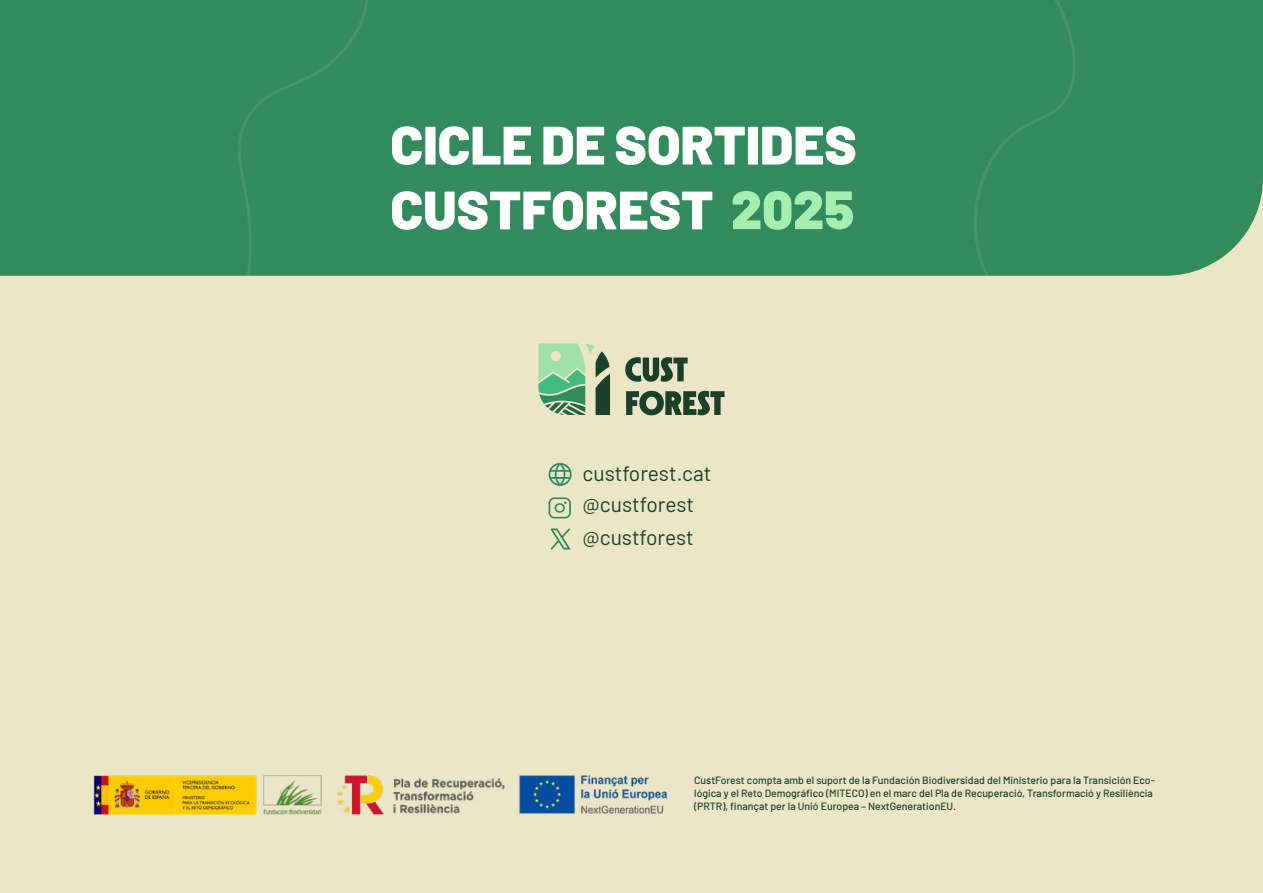
<style>
.page{position:relative;width:1263px;height:893px;background:#ebe6c7}
.page>*{position:absolute;margin:0;border:0;box-sizing:border-box;transform-origin:0 0}
.t1{font:900 54px/64.8px "Barlow";color:#fff}
.t2{font:21px/30.6px "Barlow";color:#1a4029}
.t3{font:500 10.5px/12.6px "Barlow";color:#1a4029}
.s1{color:#a6edb0}
</style>
<div class="page">
<div style="left:0;top:0;width:1263px;height:276px;background:#338a5c"></div>
<svg style="left:171px;top:0;width:937px;height:549px;fill:#338a5c"></svg>
<svg style="left:538px;top:343px;width:72px;height:72px"></svg>
<svg style="left:625px;top:357px;width:63px;height:25px"></svg>
<svg style="left:626px;top:391px;width:98px;height:24px"></svg>
<svg style="left:549px;top:463px;width:23px;height:23px"></svg>
<svg style="left:549px;top:497px;width:22px;height:21px"></svg>
<svg style="left:551px;top:528px;width:19px;height:22px"></svg>
<img style="left:93px;top:775px;width:575px;height:39px">
<h1 class="t1" style="left:390px;top:109px;width:468px">CICLE DE SORTIDES<br>CUSTFOREST <span class="s1">2025</span></h1>
<h2 class="t2" style="left:583px;top:457px;width:130px">custforest.cat @custforest</h2>
<h2 class="t2" style="left:582px;top:521px;width:113px">@custforest</h2>
<p class="t3" style="left:694px;top:773px;width:462px">CustForest compta amb el suport de la Fundación Biodiversidad del Ministerio para la Transición Eco&shy;lógica y el Reto Demográfico (MITECO) en el marc del Pla de Recuperació, Transformació y Resiliència (PRTR), finançat per la Unió Europea – NextGenerationEU.</p>
</div>
